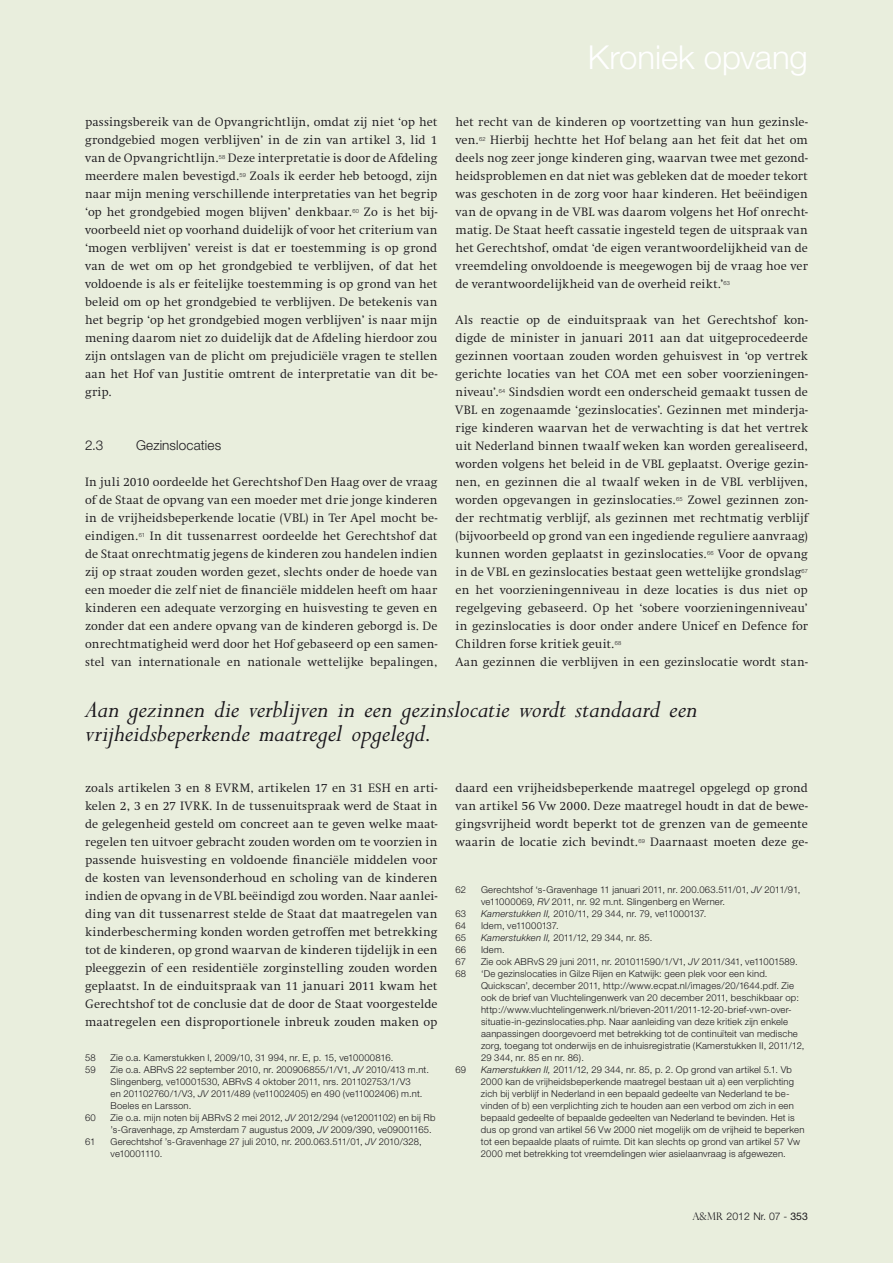
<style>
.page{position:relative;width:893px;height:1263px;background:#e9eedd}
.page>*{position:absolute;margin:0;border:0;box-sizing:border-box;transform-origin:0 0}
.t1{font:300 33px "Helvetica Neue";color:#fff}
.t2{font:italic 27px/24px "M Perpetua";letter-spacing:-.005em;color:#1a171c}
.t3{font:300 13.5px "Helvetica Neue";color:#1a171c}
.t4{font:300 12.6px/18px "Swift EF";letter-spacing:.01em;color:#1a171c;text-align:justify}
.t5{font:300 10.5px "Helvetica Neue";color:#1a171c}
.t6{font:300 9.45px/12px "Helvetica Neue";letter-spacing:.02em;color:#1a171c}
.t7{font:300 9.45px "Helvetica Neue";letter-spacing:-.005em;color:#1a171c}
.t8{font:300 9.45px/12px "Helvetica Neue";letter-spacing:-.01em;color:#1a171c}
.t9{font:300 9.45px "Helvetica Neue";color:#1a171c}
.t10{font:300 9.45px "Helvetica Neue";letter-spacing:-.035em;color:#1a171c}
.s1{font-style:italic}
.s2{font-family:"Perpetua Titling"}
.s3{font-weight:400}
</style>
<div class="page">
<p class="t4" style="left:85px;top:113px;width:354px">passingsbereik van de Opvangrichtlijn, omdat zij niet ‘op het grondgebied mogen verblijven’ in de zin van artikel 3, lid 1 van de Opvangrichtlijn.<sup>58</sup> Deze interpretatie is door de Afdeling meerdere malen bevestigd.<sup>59</sup> Zoals ik eerder heb betoogd, zijn naar mijn mening verschillende interpretaties van het begrip ‘op het grondgebied mogen blijven’ denkbaar.<sup>60</sup> Zo is het bij&shy;voorbeeld niet op voorhand duidelijk of voor het criterium van ‘mogen verblijven’ vereist is dat er toestemming is op grond van de wet om op het grondgebied te verblijven, of dat het voldoende is als er feitelijke toestemming is op grond van het beleid om op het grondgebied te verblijven. De betekenis van het begrip ‘op het grondgebied mogen verblijven’ is naar mijn mening daarom niet zo duidelijk dat de Afdeling hierdoor zou zijn ontslagen van de plicht om prejudiciële vragen te stellen aan het Hof van Justitie omtrent de interpretatie van dit be&shy;grip.</p>
<p class="t3" style="left:85px;top:437px;width:43px">2.3 G</p>
<p class="t3" style="left:146px;top:437px;width:76px">ezinslocaties</p>
<p class="t4" style="left:85px;top:473px;width:354px">In juli 2010 oordeelde het Gerechtshof Den Haag over de vraag of de Staat de opvang van een moeder met drie jonge kinderen in de vrijheidsbeperkende locatie (VBL) in Ter Apel mocht be&shy;ëindigen.<sup>61</sup> In dit tussenarrest oordeelde het Gerechtshof dat de Staat onrechtmatig jegens de kinderen zou handelen indien zij op straat zouden worden gezet, slechts onder de hoede van een moeder die zelf niet de financiële middelen heeft om haar kinderen een adequate verzorging en huisvesting te geven en zonder dat een andere opvang van de kinderen geborgd is. De onrechtmatigheid werd door het Hof gebaseerd op een samen&shy;stel van internationale en nationale wettelijke bepalingen,</p>
<h1 class="t1" style="left:588px;top:37px;width:222px">Kroniek opvang</h1>
<p class="t4" style="left:455px;top:113px;width:354px">het recht van de kinderen op voortzetting van hun gezinsle&shy;ven.<sup>62</sup> Hierbij hechtte het Hof belang aan het feit dat het om deels nog zeer jonge kinderen ging, waarvan twee met gezond&shy;heidsproblemen en dat niet was gebleken dat de moeder tekort was geschoten in de zorg voor haar kinderen. Het beëindigen van de opvang in de VBL was daarom volgens het Hof onrecht&shy;matig. De Staat heeft cassatie ingesteld tegen de uitspraak van het Gerechtshof, omdat ‘de eigen verantwoordelijkheid van de vreemdeling onvoldoende is meegewogen bij de vraag hoe ver de verantwoordelijkheid van de overheid reikt.’<sup>63</sup></p>
<p class="t4" style="left:455px;top:311px;width:354px;text-align:left">Als reactie op de einduitspraak van het Gerechtshof kon&shy;digde de minister in januari 2011 aan dat uitgeprocedeerde gezinnen voortaan zouden worden gehuisvest in ‘op vertrek gerichte locaties van het COA met een sober voorzieningen&shy;niveau’.<sup>64</sup> Sindsdien wordt een onderscheid gemaakt tussen de VBL en zogenaamde ‘gezinslocaties’. Gezinnen met minderja&shy;rige kinderen waarvan het de verwachting is dat het vertrek uit Nederland binnen twaalf weken kan worden gerealiseerd, worden volgens het beleid in de VBL geplaatst. Overige gezin&shy;nen, en gezinnen die al twaalf weken in de VBL verblijven, worden opgevangen in gezinslocaties.<sup>65</sup> Zowel gezinnen zon&shy;der rechtmatig verblijf, als gezinnen met rechtmatig verblijf (bijvoorbeeld op grond van een ingediende reguliere aanvraag) kunnen worden geplaatst in gezinslocaties.<sup>66</sup> Voor de opvang in de VBL en gezinslocaties bestaat geen wettelijke grondslag<sup>67 </sup>en het voorzieningenniveau in deze locaties is dus niet op regelgeving gebaseerd. Op het ‘sobere voorzieningenniveau’ in gezinslocaties is door onder andere Unicef en Defence for Children forse kritiek geuit.<sup>68<br></sup>Aan gezinnen die verblijven in een gezinslocatie wordt stan-</p>
<h2 class="t2" style="left:85px;top:698px;width:614px">Aan gezinnen die verblijven in een gezinslocatie wordt standaard een vrijheidsbeperkende maatregel opgelegd.</h2>
<p class="t4" style="left:85px;top:779px;width:354px">zoals artikelen 3 en 8 EVRM, artikelen 17 en 31 ESH en arti&shy;kelen 2, 3 en 27 IVRK. In de tussenuitspraak werd de Staat in de gelegenheid gesteld om concreet aan te geven welke maat&shy;regelen ten uitvoer gebracht zouden worden om te voorzien in passende huisvesting en voldoende financiële middelen voor de kosten van levensonderhoud en scholing van de kinderen indien de opvang in de VBL beëindigd zou worden. Naar aanlei&shy;ding van dit tussenarrest stelde de Staat dat maatregelen van kinderbescherming konden worden getroffen met betrekking tot de kinderen, op grond waarvan de kinderen tijdelijk in een pleeggezin of een residentiële zorginstelling zouden worden geplaatst. In de einduitspraak van 11 januari 2011 kwam het Gerechtshof tot de conclusie dat de door de Staat voorgestelde maatregelen een disproportionele inbreuk zouden maken op</p>
<p class="t6" style="left:85px;top:1051px;width:12px">58</p>
<p class="t6" style="left:111px;top:1051px;width:284px">Zie o.a. Kamerstukken I, 2009/10, 31 994, nr. E, p. 15, ve10000816.</p>
<p class="t6" style="left:85px;top:1063px;width:12px">59</p>
<p class="t6" style="left:111px;top:1063px;width:320px">Zie o.a. ABRvS 22 september 2010, nr. 200906855/1/V1, <span class="s1">JV</span> 2010/413 m.nt.<br>Slingenberg, ve10001530, ABRvS 4 oktober 2011, nrs. 201102753/1/V3<br>en 201102760/1/V3, <span class="s1">JV</span> 2011/489 (ve11002405) en 490 (ve11002406) m.nt.<br>Boeles en Larsson.</p>
<p class="t6" style="left:85px;top:1111px;width:12px">60</p>
<p class="t6" style="left:111px;top:1111px;width:326px">Zie o.a. mijn noten bij ABRvS 2 mei 2012, <span class="s1">JV</span> 2012/294 (ve12001102) en bij Rb</p>
<p class="t6" style="left:111px;top:1123px;width:323px">’s-Gravenhage, zp Amsterdam 7 augustus 2009, <span class="s1">JV</span> 2009/390, ve09001165.</p>
<p class="t7" style="left:85px;top:1135px;width:338px">61 Gerechtshof ’s-Gravenhage 27 juli 2010, nr. 200.063.511/01, <span class="s1">JV</span> 2010/328,</p>
<p class="t10" style="left:111px;top:1147px;width:53px">ve10001110.</p>
<p class="t4" style="left:455px;top:779px;width:354px">daard een vrijheidsbeperkende maatregel opgelegd op grond van artikel 56 Vw 2000. Deze maatregel houdt in dat de bewe&shy;gingsvrijheid wordt beperkt tot de grenzen van de gemeente waarin de locatie zich bevindt.<sup>69</sup> Daarnaast moeten deze ge-</p>
<p class="t6" style="left:455px;top:883px;width:346px">62 Gerechtshof ‘s-Gravenhage 11 januari 2011, nr. 200.063.511/01, <span class="s1">JV</span> 2011/91,</p>
<p class="t6" style="left:481px;top:895px;width:246px">ve11000069, <span class="s1">RV</span> 2011, nr. 92 m.nt. Slingenberg en Werner.</p>
<p class="t6" style="left:455px;top:907px;width:12px">63</p>
<p class="t8" style="left:455px;top:907px;width:253px;text-indent:26px"><span class="s1">Kamerstukken II,</span> 2010/11, 29 344, nr. 79, ve11000137.<br>64 Idem, ve11000137.<br>65</p>
<p class="t6" style="left:455px;top:931px;width:198px;text-indent:26px"><span class="s1">Kamerstukken II,</span> 2011/12, 29 344, nr. 85.<br>66 Idem.<br>67</p>
<p class="t9" style="left:481px;top:955px;width:318px">Zie ook ABRvS 29 juni 2011, nr. 201011590/1/V1, <span class="s1">JV</span> 2011/341, ve11001589.</p>
<p class="t6" style="left:455px;top:967px;width:12px">68</p>
<p class="t6" style="left:481px;top:967px;width:325px">‘De gezinslocaties in Gilze Rijen en Katwijk: geen plek voor een kind.<br>Quickscan’, december 2011, http://www.ecpat.nl/images/20/1644.pdf. Zie ook de brief van Vluchtelingenwerk van 20 december 2011, beschikbaar op: http://www.vluchtelingenwerk.nl/brieven-2011/2011-12-20-brief-vwn-over&shy;situatie-in-gezinslocaties.php. Naar aanleiding van deze kritiek zijn enkele aanpassingen doorgevoerd met betrekking tot de continuïteit van medische zorg, toegang tot onderwijs en de inhuisregistratie (Kamerstukken II , 2011/12, 29 344, nr. 85 en nr. 86).</p>
<p class="t6" style="left:455px;top:1063px;width:12px">69</p>
<p class="t6" style="left:481px;top:1063px;width:325px"><span class="s1">Kamerstukken II,</span> 2011/12, 29 344, nr. 85, p. 2. Op grond van artikel 5.1. Vb 2000 kan de vrijheidsbeperkende maatregel bestaan uit a) een verplichting zich bij verblijf in Nederland in een bepaald gedeelte van Nederland te be&shy;vinden of b) een verplichting zich te houden aan een verbod om zich in een bepaald gedeelte of bepaalde gedeelten van Nederland te bevinden. Het is dus op grond van artikel 56 Vw 2000 niet mogelijk om de vrijheid te beperken tot een bepaalde plaats of ruimte. Dit kan slechts op grond van artikel 57 Vw 2000 met betrekking tot vreemdelingen wier asielaanvraag is afgewezen.</p>
<p class="t5" style="left:692px;top:1210px;width:117px"><span class="s2">A&amp;MR</span> 2012 Nr. 07 - <span class="s3">353</span></p>
</div>
